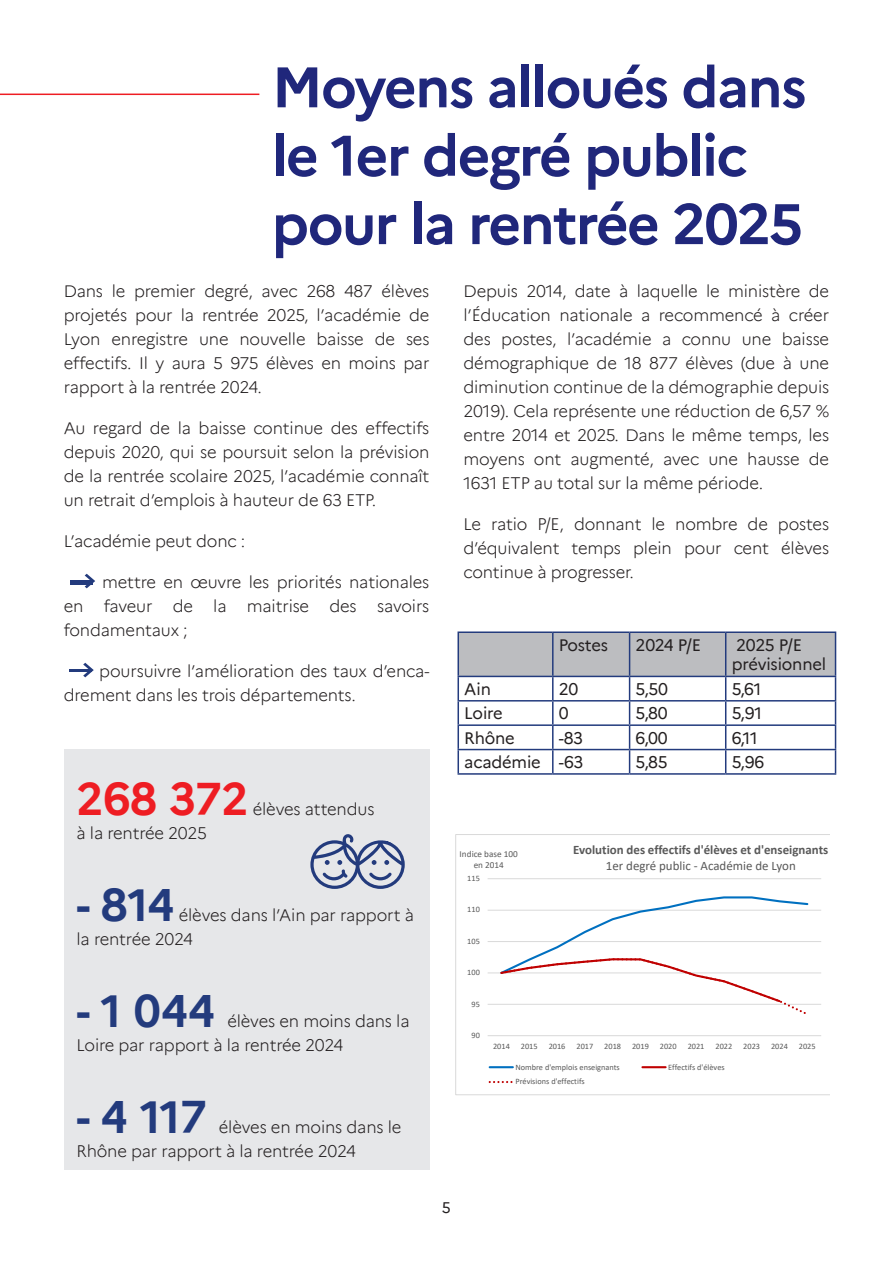
<style>
.page{position:relative;width:893px;height:1263px;background:#fff}
.page>*{position:absolute;margin:0;border:0;box-sizing:border-box;transform-origin:0 0}
.Titres_Fiche_Capitales{font:700 57px/68.4px "Marianne";letter-spacing:-.03em;color:#20277b}
.courant1{font:700 45px "Marianne";letter-spacing:-.015em;color:#233b7d}
.courant1-2{font:700 45px "Marianne";letter-spacing:-.01em;color:#ee1d23}
.courant1-3{font:300 16.5px/24px "Marianne";letter-spacing:-.01em;color:#231f20;text-align:justify}
.cc3{font:16.5px/19.8px "Marianne";letter-spacing:-.01em;color:#231f20}
.t1{font:15px "Marianne";color:#231f20}
.t2{font:700 12.9px/15.8px "Calibri";color:#595959;text-align:center}
.t3{font:9.15px/11.2px "Calibri";color:#595959;text-align:center}
.t4{font:8.25px "Calibri";color:#595959}
.s1{font-weight:400}
</style>
<div class="page">
<hr style="left:71px;top:580px;width:22px;height:4px;background:#233b7d">
<svg style="left:85px;top:574px;width:10px;height:14px"></svg>
<hr style="left:69px;top:669px;width:23px;height:2px;background:#233b7d">
<svg style="left:83px;top:663px;width:11px;height:14px"></svg>
<div style="left:64px;top:749px;width:365px;height:421px;background:#e6e7e9"></div>
<hr style="left:0;top:94px;width:259px;height:1px;background:#ee1d23">
<svg style="left:310px;top:834px;width:95px;height:55px"></svg>
<hr style="left:457px;top:631px;width:96px;height:2px;background:#233b7d">
<hr style="left:457px;top:633px;width:2px;height:43px;background:#233b7d">
<hr style="left:553px;top:631px;width:77px;height:2px;background:#233b7d">
<hr style="left:630px;top:631px;width:96px;height:2px;background:#233b7d">
<hr style="left:726px;top:631px;width:110px;height:2px;background:#233b7d">
<hr style="left:457px;top:676px;width:96px;height:1px;background:#233b7d">
<hr style="left:457px;top:677px;width:2px;height:23px;background:#233b7d">
<hr style="left:457px;top:700px;width:96px;height:1px;background:#233b7d">
<hr style="left:457px;top:701px;width:2px;height:23px;background:#233b7d">
<hr style="left:457px;top:724px;width:96px;height:2px;background:#233b7d">
<hr style="left:457px;top:726px;width:2px;height:23px;background:#233b7d">
<hr style="left:457px;top:749px;width:96px;height:1px;background:#233b7d">
<hr style="left:457px;top:750px;width:2px;height:23px;background:#233b7d">
<svg style="left:458px;top:632px;width:378px;height:141px"></svg>
<hr style="left:457px;top:773px;width:96px;height:2px;background:#233b7d">
<hr style="left:553px;top:773px;width:77px;height:2px;background:#233b7d">
<hr style="left:630px;top:773px;width:96px;height:2px;background:#233b7d">
<hr style="left:726px;top:773px;width:110px;height:2px;background:#233b7d">
<svg style="left:455px;top:834px;width:374px;height:261px"></svg>
<p class="Titres_Fiche_Capitales" style="left:272px;top:48px;width:537px">Moyens alloués dans le 1er degré public pour la rentrée 2025</p>
<p class="courant1-3" style="left:64px;top:278px;width:367px">Dans le premier degré, avec 268 487 élèves projetés pour la rentrée 2025, l’académie de Lyon enregistre une nouvelle baisse de ses effectifs. Il y aura 5 975 élèves en moins par rapport à la rentrée 2024.</p>
<p class="courant1-3" style="left:64px;top:415px;width:367px">Au regard de la baisse continue des effectifs depuis 2020, qui se poursuit selon la prévision de la rentrée scolaire 2025, l’académie connaît un retrait d’emplois à hauteur de 63 ETP.</p>
<p class="courant1-3" style="left:64px;top:528px;width:183px">L’académie peut donc :</p>
<p class="courant1-3" style="left:64px;top:569px;width:367px;text-indent:38px">mettre en œuvre les priorités nationales en faveur de la maitrise des savoirs fondamentaux ;</p>
<p class="courant1-3" style="left:64px;top:658px;width:367px;text-indent:35px">poursuivre l’amélioration des taux d’enca&shy;drement dans les trois départements.</p>
<p class="courant1-2" style="left:77px;top:764px;width:173px">268 372</p>
<p class="courant1-3" style="left:253px;top:796px;width:123px">élèves attendus</p>
<p class="courant1-3" style="left:77px;top:820px;width:132px">à la rentrée 2025</p>
<p class="courant1" style="left:77px;top:870px;width:99px">- 814</p>
<p class="courant1-3" style="left:77px;top:902px;width:339px;text-indent:102px">élèves dans l’Ain par rapport à la rentrée 2024</p>
<p class="courant1" style="left:77px;top:976px;width:140px">- 1 044</p>
<p class="courant1-3" style="left:77px;top:1008px;width:335px;text-indent:151px">élèves en moins dans la<br>Loire par rapport à la rentrée 2024</p>
<p class="courant1" style="left:77px;top:1082px;width:132px">- 4 117</p>
<p class="courant1-3" style="left:77px;top:1114px;width:326px;text-indent:142px">élèves en moins dans le<br>Rhône par rapport à la rentrée 2024</p>
<p class="courant1-3" style="left:463px;top:278px;width:367px">Depuis 2014, date à laquelle le ministère de l’Éducation nationale a recommencé à créer des postes, l’académie a connu une baisse démographique de 18 877 élèves (due à une diminution continue de la démographie depuis 2019). Cela représente une réduction de 6,57 % entre 2014 et 2025. Dans le même temps, les moyens ont augmenté, avec une hausse de 1631 ETP au total sur la même période.</p>
<p class="courant1-3" style="left:463px;top:511px;width:367px">Le ratio P/E, donnant le nombre de postes d’équivalent temps plein pour cent élèves continue à progresser.</p>
<p class="cc3" style="left:559px;top:633px;width:51px">Postes</p>
<p class="cc3" style="left:636px;top:633px;width:67px">2024 P/E</p>
<p class="cc3" style="left:732px;top:633px;width:96px">2025 P/E prévisionnel</p>
<p class="cc3" style="left:464px;top:678px;width:28px">Ain</p>
<p class="cc3" style="left:559px;top:678px;width:21px">20</p>
<p class="cc3" style="left:636px;top:678px;width:34px">5,50</p>
<p class="cc3" style="left:732px;top:678px;width:31px">5,61</p>
<p class="cc3" style="left:464px;top:702px;width:40px">Loire</p>
<p class="cc3" style="left:559px;top:702px;width:11px">0</p>
<p class="cc3" style="left:636px;top:702px;width:34px">5,80</p>
<p class="cc3" style="left:732px;top:702px;width:32px">5,91</p>
<p class="cc3" style="left:464px;top:726px;width:52px">Rhône</p>
<p class="cc3" style="left:559px;top:726px;width:26px">-83</p>
<p class="cc3" style="left:636px;top:726px;width:34px">6,00</p>
<p class="cc3" style="left:732px;top:726px;width:28px">6,11</p>
<p class="cc3" style="left:464px;top:751px;width:78px">académie</p>
<p class="cc3" style="left:559px;top:751px;width:26px">-63</p>
<p class="cc3" style="left:636px;top:751px;width:34px">5,85</p>
<p class="cc3" style="left:732px;top:751px;width:34px">5,96</p>
<p class="t3" style="left:460px;top:848px;width:60px">Indice base 100 en 2014</p>
<p class="t2" style="left:573px;top:842px;width:257px">Evolution des effectifs d'élèves et d'enseignants<br><span class="s1">1er degré public - Académie de Lyon</span></p>
<p class="t4" style="left:467px;top:873px;width:14px">115</p>
<p class="t4" style="left:467px;top:904px;width:14px">110</p>
<p class="t4" style="left:467px;top:935px;width:14px">105</p>
<p class="t4" style="left:467px;top:967px;width:14px">100</p>
<p class="t4" style="left:471px;top:998px;width:10px">95</p>
<p class="t4" style="left:471px;top:1029px;width:10px">90</p>
<p class="t4" style="left:493px;top:1040px;width:18px">2014</p>
<p class="t4" style="left:521px;top:1040px;width:18px">2015</p>
<p class="t4" style="left:549px;top:1040px;width:18px">2016</p>
<p class="t4" style="left:576px;top:1040px;width:18px">2017</p>
<p class="t4" style="left:604px;top:1040px;width:18px">2018</p>
<p class="t4" style="left:632px;top:1040px;width:18px">2019</p>
<p class="t4" style="left:660px;top:1040px;width:18px">2020</p>
<p class="t4" style="left:688px;top:1040px;width:18px">2021</p>
<p class="t4" style="left:715px;top:1040px;width:18px">2022</p>
<p class="t4" style="left:743px;top:1040px;width:18px">2023</p>
<p class="t4" style="left:771px;top:1040px;width:18px">2024</p>
<p class="t4" style="left:799px;top:1040px;width:18px">2025</p>
<p class="t4" style="left:515px;top:1061px;width:106px">Nombre d'emplois enseignants</p>
<p class="t4" style="left:668px;top:1061px;width:58px">Effectifs d'élèves</p>
<p class="t4" style="left:515px;top:1076px;width:71px">Prévisions d'effectifs</p>
<p class="t1" style="left:442px;top:1196px;width:10px">5</p>
</div>
